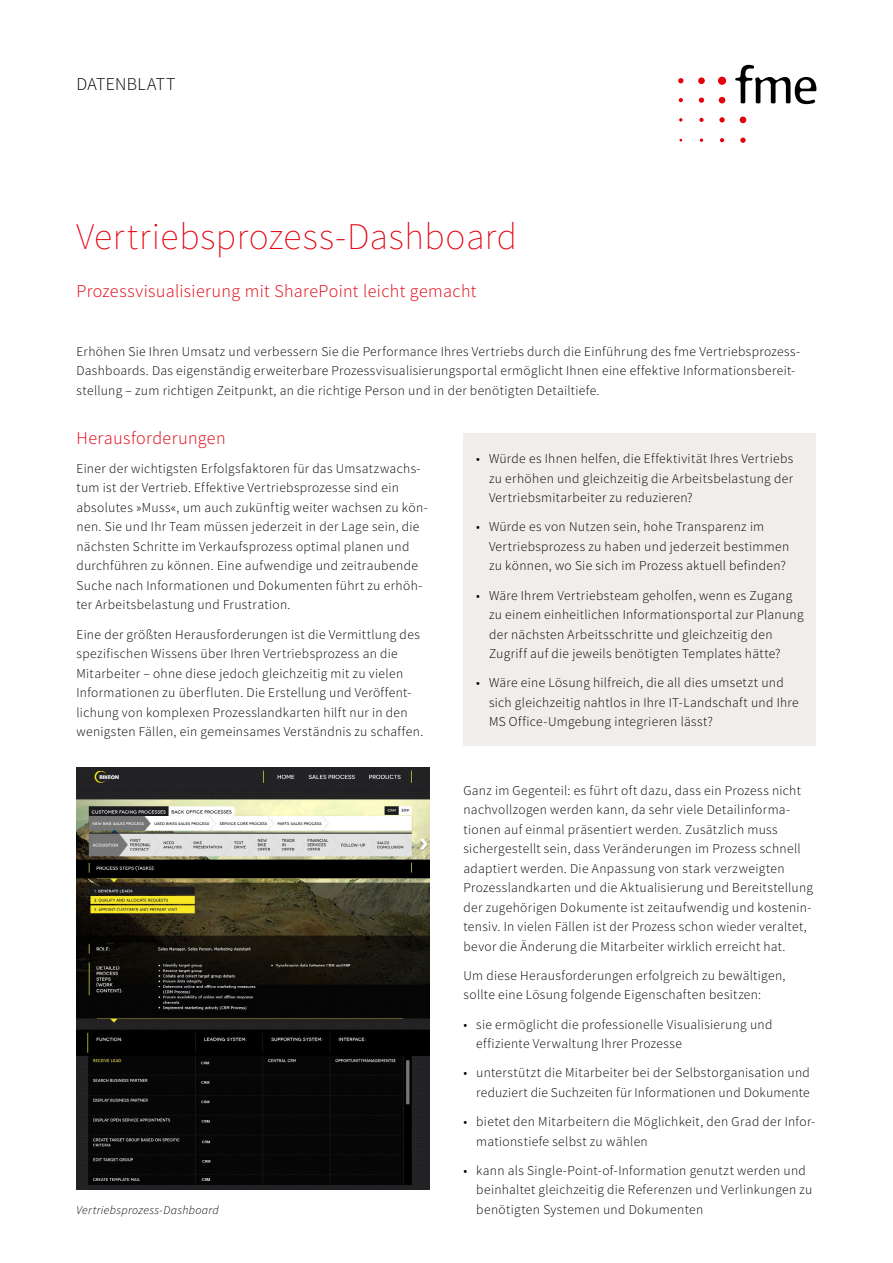
<style>
.page{position:relative;width:893px;height:1263px;background:#fff}
.page>*{position:absolute;margin:0;border:0;box-sizing:border-box;transform-origin:0 0}
.t1{font:200 37.5px "Source Sans Pro";letter-spacing:.015em;color:#e3000f}
.t2{font:300 18px "Source Sans Pro";letter-spacing:.02em;color:#e3000f}
.t3{font:300 18px "Source Sans Pro";letter-spacing:.02em;color:#000}
.t4{font:300 13.5px/19.5px "Source Sans Pro";letter-spacing:.025em;color:#000}
.t5{font:italic 300 12px "Source Sans Pro";letter-spacing:.03em;color:#000}
</style>
<div class="page">
<svg style="left:735px;top:65px;width:81px;height:39px"></svg>
<div style="left:718px;top:77px;width:8px;height:8px;background:#e3000f;border-radius:50%"></div>
<div style="left:698px;top:77px;width:7px;height:7px;background:#e3000f;border-radius:50%"></div>
<svg style="left:719px;top:97px;width:6px;height:6px"></svg>
<svg style="left:740px;top:117px;width:6px;height:6px"></svg>
<svg style="left:678px;top:78px;width:5px;height:5px"></svg>
<svg style="left:699px;top:98px;width:5px;height:5px"></svg>
<svg style="left:719px;top:117px;width:6px;height:5px"></svg>
<svg style="left:740px;top:138px;width:6px;height:5px"></svg>
<svg style="left:679px;top:98px;width:4px;height:4px"></svg>
<svg style="left:699px;top:118px;width:5px;height:4px"></svg>
<svg style="left:720px;top:138px;width:4px;height:4px"></svg>
<svg style="left:700px;top:138px;width:3px;height:4px"></svg>
<svg style="left:679px;top:118px;width:3px;height:4px"></svg>
<div style="left:463px;top:434px;width:353px;height:312px;background:#f0eeec"></div>
<img style="left:77px;top:767px;width:352px;height:423px">
<h2 class="t3" style="left:77px;top:73px;width:100px">DATENBLATT</h2>
<h1 class="t1" style="left:77px;top:213px;width:442px">Vertriebsprozess-Dashboard</h1>
<h2 class="t2" style="left:77px;top:280px;width:401px">Prozessvisualisierung mit SharePoint leicht gemacht</h2>
<p class="t4" style="left:77px;top:342px;width:725px">Erhöhen Sie Ihren Umsatz und verbessern Sie die Performance Ihres Vertriebs durch die Einführung des fme Vertriebsprozess-<br>Dashboards. Das eigenständig erweiterbare Prozessvisualisierungsportal ermöglicht Ihnen eine effektive Informationsbereit&shy;stellung – zum richtigen Zeitpunkt, an die richtige Person und in der benötigten Detailtiefe.</p>
<h2 class="t2" style="left:77px;top:427px;width:151px">Herausforderungen</h2>
<p class="t4" style="left:77px;top:459px;width:353px">Einer der wichtigsten Erfolgsfaktoren für das Umsatzwachs&shy;tum ist der Vertrieb. Effektive Vertriebsprozesse sind ein absolutes »Muss«, um auch zukünftig weiter wachsen zu kön&shy;nen. Sie und Ihr Team müssen jederzeit in der Lage sein, die nächsten Schritte im Verkaufsprozess optimal planen und durchführen zu können. Eine aufwendige und zeitraubende Suche nach Informationen und Dokumenten führt zu erhöh&shy;ter Arbeitsbelastung und Frustration.</p>
<p class="t4" style="left:77px;top:624px;width:348px">Eine der größten Herausforderungen ist die Vermittlung des spezifischen Wissens über Ihren Vertriebsprozess an die Mitarbeiter – ohne diese jedoch gleichzeitig mit zu vielen Informationen zu überfluten. Die Erstellung und Veröffent&shy;lichung von komplexen Prozesslandkarten hilft nur in den wenigsten Fällen, ein gemeinsames Verständnis zu schaffen.</p>
<p class="t4" style="left:489px;top:449px;width:306px;text-align:justify;text-indent:-13px">• Würde es Ihnen helfen, die Effektivität Ihres Vertriebs zu erhöhen und gleichzeitig die Arbeitsbelastung der Vertriebsmitarbeiter zu reduzieren?</p>
<p class="t4" style="left:489px;top:517px;width:302px;text-indent:-13px">• Würde es von Nutzen sein, hohe Transparenz im<br>Vertriebsprozess zu haben und jederzeit bestimmen zu können, wo Sie sich im Prozess aktuell befinden?</p>
<p class="t4" style="left:489px;top:585px;width:316px;text-indent:-13px">• Wäre Ihrem Vertriebsteam geholfen, wenn es Zugang zu einem einheitlichen Informationsportal zur Planung der nächsten Arbeitsschritte und gleichzeitig den Zugriff auf die jeweils benötigten Templates hätte?</p>
<p class="t4" style="left:489px;top:673px;width:311px;text-indent:-13px">• Wäre eine Lösung hilfreich, die all dies umsetzt und sich gleichzeitig nahtlos in Ihre IT-Landschaft und Ihre<br>MS Office-Umgebung integrieren lässt?</p>
<p class="t5" style="left:77px;top:1203px;width:144px">Vertriebsprozess-Dashboard</p>
<p class="t4" style="left:463px;top:780px;width:351px">Ganz im Gegenteil: es führt oft dazu, dass ein Prozess nicht nachvollzogen werden kann, da sehr viele Detailinforma&shy;tionen auf einmal präsentiert werden. Zusätzlich muss sichergestellt sein, dass Veränderungen im Prozess schnell adaptiert werden. Die Anpassung von stark verzweigten Prozesslandkarten und die Aktualisierung und Bereitstellung der zugehörigen Dokumente ist zeitaufwendig und kostenin&shy;tensiv. In vielen Fällen ist der Prozess schon wieder veraltet, bevor die Änderung die Mitarbeiter wirklich erreicht hat.</p>
<p class="t4" style="left:463px;top:966px;width:323px">Um diese Herausforderungen erfolgreich zu bewältigen, sollte eine Lösung folgende Eigenschaften besitzen:</p>
<p class="t4" style="left:476px;top:1014px;width:298px;text-indent:-13px">• sie ermöglicht die professionelle Visualisierung und effiziente Verwaltung Ihrer Prozesse</p>
<p class="t4" style="left:463px;top:1063px;width:348px;text-align:right">• unterstützt die Mitarbeiter bei der Selbstorganisation und reduziert die Suchzeiten für Informationen und Dokumente</p>
<p class="t4" style="left:476px;top:1112px;width:340px;text-indent:-13px">• bietet den Mitarbeitern die Möglichkeit, den Grad der Infor&shy;mationstiefe selbst zu wählen</p>
<p class="t4" style="left:476px;top:1161px;width:338px;text-indent:-13px">• kann als Single-Point-of-Information genutzt werden und beinhaltet gleichzeitig die Referenzen und Verlinkungen zu benötigten Systemen und Dokumenten</p>
</div>
